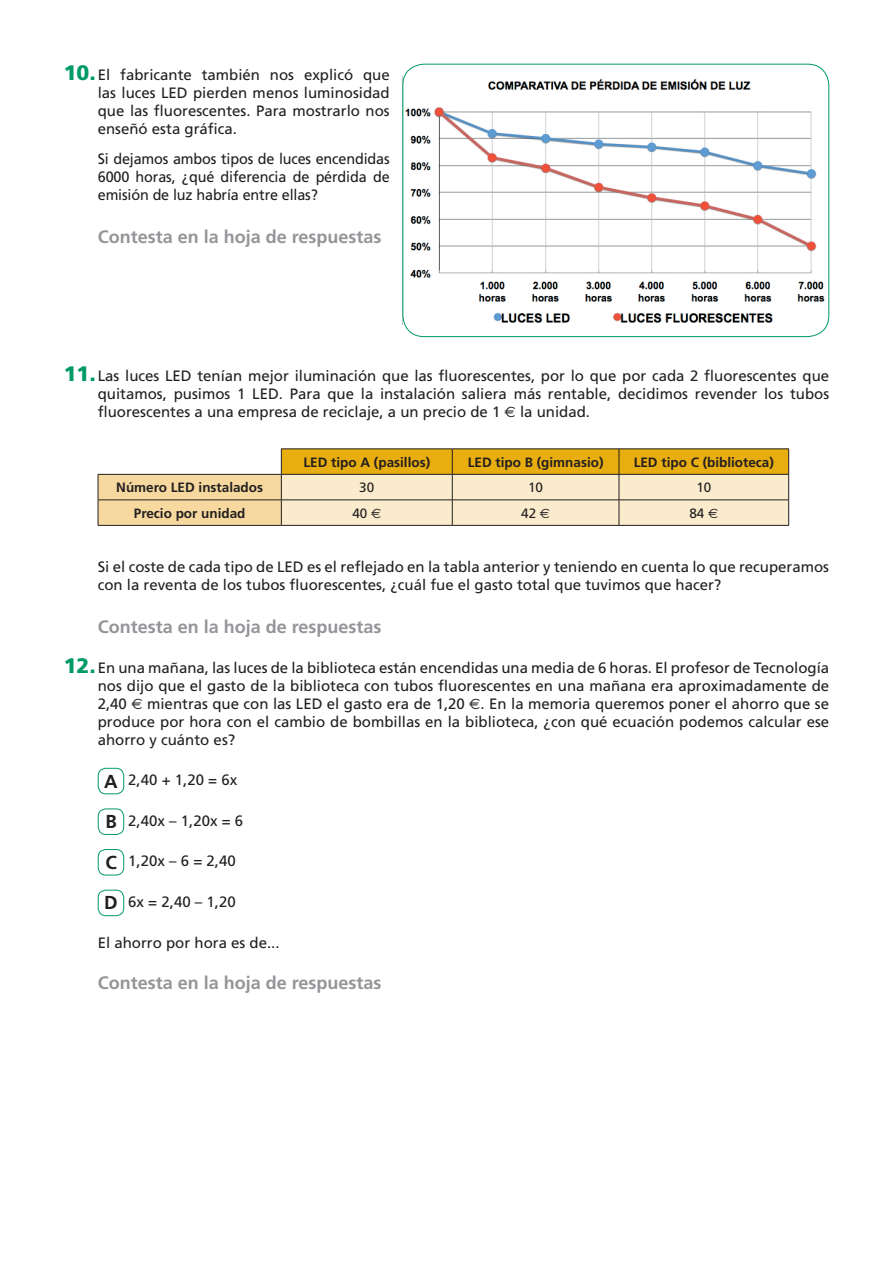
<style>
.page{position:relative;width:893px;height:1263px;background:#fff}
.page>*{position:absolute;margin:0;border:0;box-sizing:border-box;transform-origin:0 0}
.t1{font:700 18px "Frutiger LT Std";color:#939598}
.t2{font:15px/18px "Frutiger LT Std";color:#231f20;text-align:justify}
.t3{font:15px/18px "Frutiger LT Std";color:#231f20;text-align:justify;scale:.96 1}
.t4{font:700 13.5px "Frutiger LT Std";color:#231f20}
.t5{font:13.5px "Frutiger LT Std";color:#231f20}
.s1{font-weight:900;font-size:21px;color:#009a67}
.s2{font-family:"Euro Sans"}
.s3{font-weight:700;font-size:18.75px}
</style>
<div class="page">
<svg style="left:98px;top:449px;width:691px;height:76px;background:#edd396"></svg>
<hr style="left:98px;top:525px;width:183px;height:1px;background:#231f20">
<hr style="left:281px;top:525px;width:171px;height:1px;background:#231f20">
<hr style="left:452px;top:525px;width:167px;height:1px;background:#231f20">
<hr style="left:619px;top:525px;width:170px;height:1px;background:#231f20">
<div style="left:98px;top:768px;width:26px;height:26px;border:1px solid #009a67;border-radius:8px"></div>
<div style="left:98px;top:808px;width:26px;height:27px;border:1px solid #009a67;border-radius:8px"></div>
<div style="left:98px;top:849px;width:26px;height:26px;border:1px solid #009a67;border-radius:8px"></div>
<div style="left:98px;top:890px;width:26px;height:26px;border:1px solid #009a67;border-radius:8px"></div>
<img style="left:402px;top:77px;width:428px;height:247px">
<div style="left:402px;top:64px;width:427px;height:273px;border:1px solid #009a67;border-radius:21px"></div>
<p class="t2" style="left:98px;top:65px;width:293px;text-indent:-34px"><span class="s1">10.</span>El fabricante también nos explicó que las luces LED pierden menos luminosidad que las fluorescentes. Para mostrarlo nos enseñó esta gráfica.</p>
<p class="t3" style="left:98px;top:150px;width:306px">Si dejamos ambos tipos de luces encendidas 6000 horas, ¿qué diferencia de pérdida de emisión de luz habría entre ellas?</p>
<p class="t1" style="left:98px;top:226px;width:285px">Contesta en la hoja de respuestas</p>
<p class="t2" style="left:98px;top:367px;width:733px;text-indent:-34px"><span class="s1">11.</span> Las luces LED tenían mejor iluminación que las fluorescentes, por lo que por cada 2 fluorescentes que quitamos, pusimos 1 LED. Para que la instalación saliera más rentable, decidimos revender los tubos fluorescentes a una empresa de reciclaje, a un precio de 1 <span class="s2">€</span> la unidad.</p>
<p class="t4" style="left:303px;top:454px;width:128px">LED tipo A (pasillos)</p>
<p class="t4" style="left:468px;top:454px;width:137px">LED tipo B (gimnasio)</p>
<p class="t4" style="left:634px;top:454px;width:142px">LED tipo C (biblioteca)</p>
<p class="t4" style="left:116px;top:479px;width:148px">Número LED instalados</p>
<p class="t5" style="left:359px;top:479px;width:17px">30</p>
<p class="t5" style="left:528px;top:479px;width:17px">10</p>
<p class="t5" style="left:696px;top:479px;width:17px">10</p>
<p class="t4" style="left:134px;top:505px;width:113px">Precio por unidad</p>
<p class="t5" style="left:352px;top:505px;width:30px">40 <span class="s2">€</span></p>
<p class="t5" style="left:521px;top:505px;width:30px">42 <span class="s2">€</span></p>
<p class="t5" style="left:689px;top:505px;width:30px">84 <span class="s2">€</span></p>
<p class="t2" style="left:98px;top:557px;width:733px">Si el coste de cada tipo de LED es el reflejado en la tabla anterior y teniendo en cuenta lo que recuperamos con la reventa de los tubos fluorescentes, ¿cuál fue el gasto total que tuvimos que hacer?</p>
<p class="t1" style="left:98px;top:616px;width:285px">Contesta en la hoja de respuestas</p>
<p class="t2" style="left:98px;top:658px;width:733px;text-indent:-34px"><span class="s1">12.</span>En una mañana, las luces de la biblioteca están encendidas una media de 6 horas. El profesor de Tecnología nos dijo que el gasto de la biblioteca con tubos fluorescentes en una mañana era aproximadamente de 2,40 <span class="s2">€</span> mientras que con las LED el gasto era de 1,20 <span class="s2">€</span>. En la memoria queremos poner el ahorro que se produce por hora con el cambio de bombillas en la biblioteca, ¿con qué ecuación podemos calcular ese ahorro y cuánto es?</p>
<p class="t2" style="left:104px;top:771px;width:134px"><span class="s3">A</span> 2,40 + 1,20 = 6x</p>
<p class="t2" style="left:105px;top:812px;width:139px"><span class="s3">B</span> 2,40x – 1,20x = 6</p>
<p class="t2" style="left:105px;top:852px;width:132px"><span class="s3">C</span> 1,20x – 6 = 2,40</p>
<p class="t2" style="left:104px;top:893px;width:133px"><span class="s3">D</span> 6x = 2,40 – 1,20</p>
<p class="t2" style="left:98px;top:934px;width:183px">El ahorro por hora es de...</p>
<p class="t1" style="left:98px;top:972px;width:285px">Contesta en la hoja de respuestas</p>
</div>
